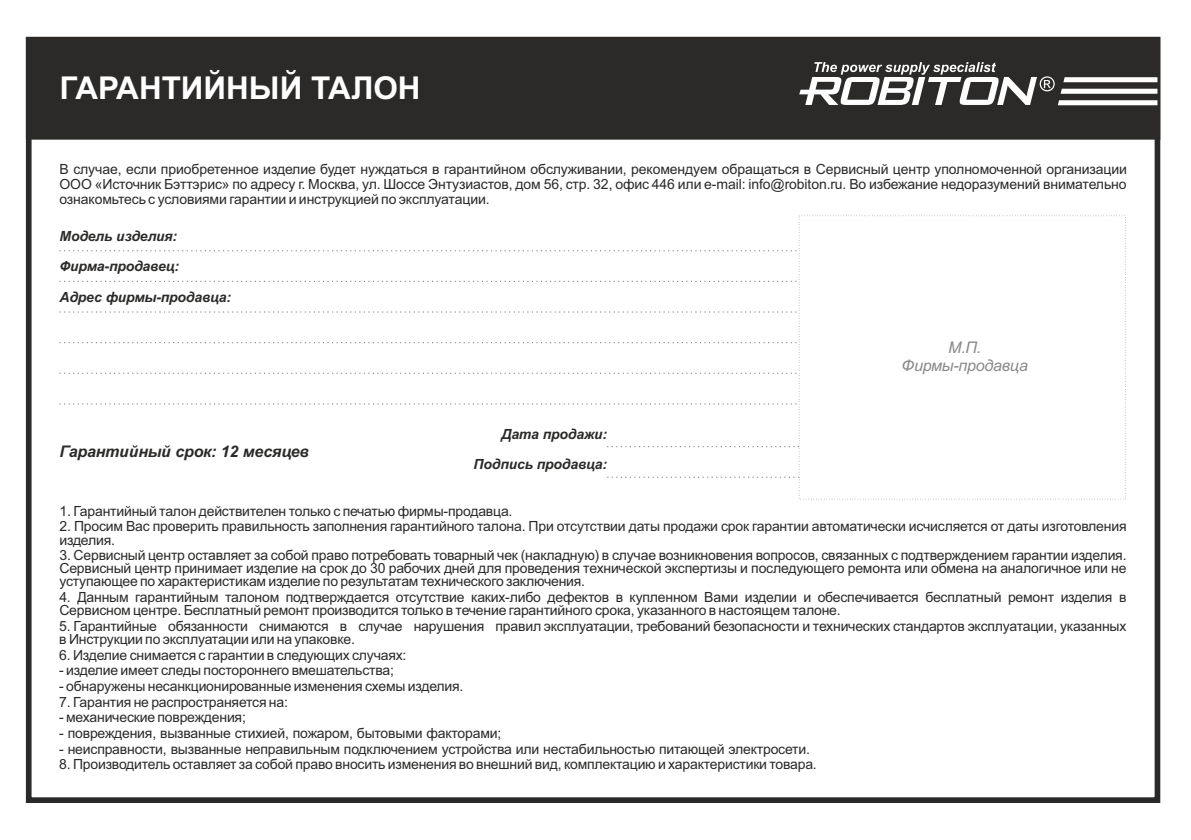
<style>
.page{position:relative;width:1191px;height:840px;background:#fff}
.page>*{position:absolute;margin:0;border:0;box-sizing:border-box;transform-origin:0 0}
.t1{font:700 31.4px "Arial";color:#fefefe}
.t2{font:italic 700 16px "Arial";letter-spacing:-.015em;color:#2b2a29}
.t3{font:italic 16px/17.8px "Arial";letter-spacing:-.015em;color:#898989;text-align:center}
.t4{font:14px/13.2px "Arial";letter-spacing:-.015em;color:#2b2a29}
.t5{font:italic 700 14px/30px "Arial";letter-spacing:-.015em;color:#2b2a29}
</style>
<div class="page">
<div style="left:26px;top:37px;width:1134px;height:102px;background:#2b2a29"></div>
<div style="left:26px;top:37px;width:1134px;height:765px;border:6px solid #2b2a29"></div>
<svg style="left:799px;top:62px;width:358px;height:43px"></svg>
<svg style="left:60px;top:250px;width:739px;height:1px"></svg>
<svg style="left:60px;top:281px;width:737px;height:1px"></svg>
<svg style="left:60px;top:311px;width:737px;height:1px"></svg>
<svg style="left:60px;top:342px;width:737px;height:1px"></svg>
<svg style="left:60px;top:372px;width:737px;height:1px"></svg>
<svg style="left:60px;top:403px;width:737px;height:1px"></svg>
<svg style="left:607px;top:446px;width:192px;height:1px"></svg>
<svg style="left:607px;top:476px;width:192px;height:1px"></svg>
<h1 class="t1" style="left:60px;top:76px;width:363px">ГАРАНТИЙНЫЙ ТАЛОН</h1>
<p class="t4" style="left:59px;top:163px;width:1069px;line-height:14.8px;text-align:justify">В случае, если приобретенное изделие будет нуждаться в гарантийном обслуживании, рекомендуем обращаться в Сервисный центр уполномоченной организации ООО «Источник Бэттэрис» по адресу г. Москва, ул. Шоссе Энтузиастов, дом 56, стр. 32, офис 446 или e-mail: info@robiton.ru. Во избежание недоразумений внимательно ознакомьтесь с условиями гарантии и инструкцией по эксплуатации.</p>
<p class="t5" style="left:60px;top:222px;width:121px">Модель изделия:<br>Фирма-продавец:</p>
<p class="t5" style="left:60px;top:283px;width:173px">Адрес фирмы-продавца:</p>
<p class="t2" style="left:60px;top:445px;width:251px">Гарантийный срок: 12 месяцев</p>
<p class="t5" style="left:473px;top:420px;width:135px;text-align:right">Дата продажи:<br>Подпись продавца:</p>
<p class="t3" style="left:901px;top:339px;width:128px">M.П.<br>Фирмы-продавца</p>
<p class="t4" style="left:60px;top:505px;width:454px">1. Гарантийный талон действителен только с печатью фирмы-продавца.</p>
<p class="t4" style="left:59px;top:521px;width:1068px">2. Просим Вас проверить правильность заполнения гарантийного талона. При отсутствии даты продажи срок гарантии автоматически исчисляется от даты изготовления изделия.</p>
<p class="t4" style="left:59px;top:549px;width:1068px;text-align:justify">3. Сервисный центр оставляет за собой право потребовать товарный чек (накладную) в случае возникновения вопросов, связанных с подтверждением гарантии изделия.<br>Сервисный центр принимает изделие на срок до 30 рабочих дней для проведения технической экспертизы и последующего ремонта или обмена на аналогичное или не уступающее по характеристикам изделие по результатам технического заключения.</p>
<p class="t4" style="left:59px;top:591px;width:1068px">4. Данным гарантийным талоном подтверждается отсутствие каких-либо дефектов в купленном Вами изделии и обеспечивается бесплатный ремонт изделия в<br>Сервисном центре. Бесплатный ремонт производится только в течение гарантийного срока, указанного в настоящем талоне.</p>
<p class="t4" style="left:59px;top:620px;width:1068px">5. Гарантийные обязанности снимаются в случае нарушения правил эксплуатации, требований безопасности и технических стандартов эксплуатации, указанных в Инструкции по эксплуатации или на упаковке.</p>
<p class="t4" style="left:59px;top:649px;width:349px">6. Изделие снимается с гарантии в следующих случаях:</p>
<p class="t4" style="left:59px;top:664px;width:336px">- изделие имеет следы постороннего вмешательства;</p>
<p class="t4" style="left:59px;top:680px;width:406px">- обнаружены несанкционированные изменения схемы изделия.</p>
<p class="t4" style="left:59px;top:696px;width:230px">7. Гарантия не распространяется на:</p>
<p class="t4" style="left:59px;top:711px;width:188px">- механические повреждения;</p>
<p class="t4" style="left:59px;top:727px;width:443px">- повреждения, вызванные стихией, пожаром, бытовыми факторами;</p>
<p class="t4" style="left:59px;top:743px;width:752px">- неисправности, вызванные неправильным подключением устройства или нестабильностью питающей электросети.</p>
<p class="t4" style="left:59px;top:758px;width:759px">8. Производитель оставляет за собой право вносить изменения во внешний вид, комплектацию и характеристики товара.</p>
</div>
